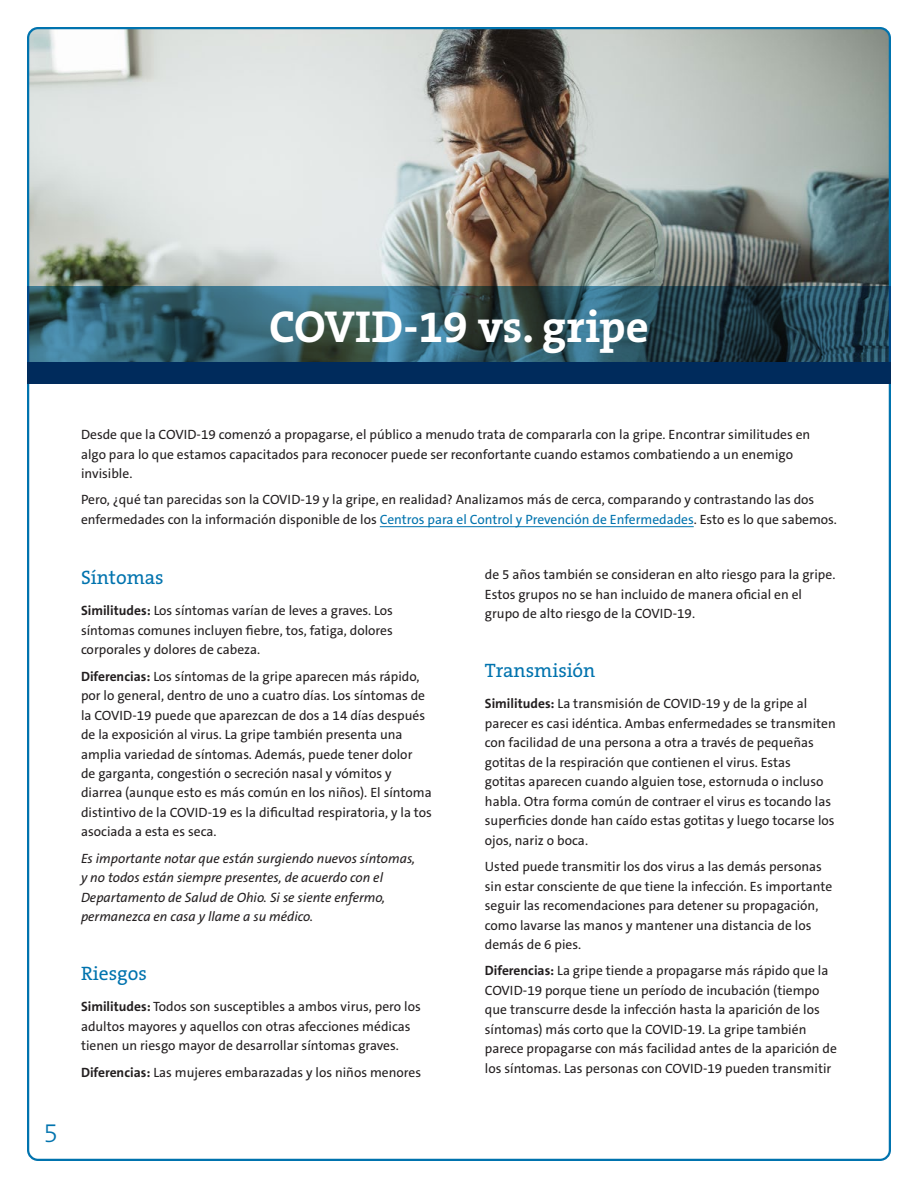
<style>
.page{position:relative;width:918px;height:1188px;background:#fff}
.page>*{position:absolute;margin:0;border:0;box-sizing:border-box;transform-origin:0 0}
.t1{font:700 45px "The Serif B W7";color:#fff}
.t2{font:300 27px "The Serif B W3";color:#0073ae}
.t3{font:19.5px "The Serif B W5 Plain";color:#0073ae}
.t4{font:13.5px/19.5px "The Sans C5";color:#231f20}
.t5{font:italic 13.5px/19.5px "The Sans C5";color:#231f20}
.s1{color:#0073ae}
.s2{font-weight:700}
</style>
<div class="page">
<img style="left:28px;top:28px;width:862px;height:258px">
<svg style="left:27px;top:286px;width:864px;height:76px;background:#2f5765"></svg>
<div style="left:27px;top:362px;width:864px;height:21px;background:#002b5c"></div>
<hr style="left:380px;top:526px;width:314px;height:1px;background:#0073ae">
<h1 class="t1" style="left:269px;top:297px;width:381px">COVID-19 vs. gripe</h1>
<h2 class="t2" style="left:44px;top:1116px;width:16px">5</h2>
<p class="t4" style="left:81px;top:425px;width:731px">Desde que la COVID-19 comenzó a propagarse, el público a menudo trata de compararla con la gripe. Encontrar similitudes en algo para lo que estamos capacitados para reconocer puede ser reconfortante cuando estamos combatiendo a un enemigo invisible.</p>
<p class="t4" style="left:81px;top:490px;width:758px">Pero, ¿qué tan parecidas son la COVID-19 y la gripe, en realidad? Analizamos más de cerca, comparando y contrastando las dos enfermedades con la información disponible de los <span class="s1">Centros para el Control y Prevención de Enfermedades</span>. Esto es lo que sabemos.</p>
<h3 class="t3" style="left:81px;top:564px;width:84px">Síntomas</h3>
<p class="t4" style="left:81px;top:601px;width:313px;text-align:justify"><span class="s2">Similitudes:</span> Los síntomas varían de leves a graves. Los síntomas comunes incluyen fiebre, tos, fatiga, dolores corporales y dolores de cabeza.</p>
<p class="t4" style="left:81px;top:666px;width:353px"><span class="s2">Diferencias:</span> Los síntomas de la gripe aparecen más rápido, por lo general, dentro de uno a cuatro días. Los síntomas de la COVID-19 puede que aparezcan de dos a 14 días después de la exposición al virus. La gripe también presenta una amplia variedad de síntomas. Además, puede tener dolor<br>de garganta, congestión o secreción nasal y vómitos y diarrea (aunque esto es más común en los niños). El síntoma distintivo de la COVID-19 es la dificultad respiratoria, y la tos asociada a esta es seca.</p>
<p class="t5" style="left:81px;top:849px;width:336px">Es importante notar que están surgiendo nuevos síntomas, y no todos están siempre presentes, de acuerdo con el Departamento de Salud de Ohio. Si se siente enfermo, permanezca en casa y llame a su médico.</p>
<h3 class="t3" style="left:81px;top:961px;width:67px">Riesgos</h3>
<p class="t4" style="left:81px;top:997px;width:341px"><span class="s2">Similitudes:</span> Todos son susceptibles a ambos virus, pero los adultos mayores y aquellos con otras afecciones médicas tienen un riesgo mayor de desarrollar síntomas graves.</p>
<p class="t4" style="left:81px;top:1062px;width:342px"><span class="s2">Diferencias:</span> Las mujeres embarazadas y los niños menores</p>
<p class="t4" style="left:485px;top:565px;width:352px">de 5 años también se consideran en alto riesgo para la gripe.<br>Estos grupos no se han incluido de manera oficial en el grupo de alto riesgo de la COVID-19.</p>
<h3 class="t3" style="left:485px;top:657px;width:112px">Transmisión</h3>
<p class="t4" style="left:485px;top:694px;width:352px"><span class="s2">Similitudes:</span> La transmisión de COVID-19 y de la gripe al parecer es casi idéntica. Ambas enfermedades se transmiten con facilidad de una persona a otra a través de pequeñas gotitas de la respiración que contienen el virus. Estas<br>gotitas aparecen cuando alguien tose, estornuda o incluso habla. Otra forma común de contraer el virus es tocando las superficies donde han caído estas gotitas y luego tocarse los ojos, nariz o boca.</p>
<p class="t4" style="left:485px;top:857px;width:349px">Usted puede transmitir los dos virus a las demás personas sin estar consciente de que tiene la infección. Es importante seguir las recomendaciones para detener su propagación, como lavarse las manos y mantener una distancia de los demás de 6 pies.</p>
<p class="t4" style="left:485px;top:961px;width:354px"><span class="s2">Diferencias:</span> La gripe tiende a propagarse más rápido que la COVID-19 porque tiene un período de incubación (tiempo que transcurre desde la infección hasta la aparición de los síntomas) más corto que la COVID-19. La gripe también parece propagarse con más facilidad antes de la aparición de los síntomas. Las personas con COVID-19 pueden transmitir</p>
</div>
